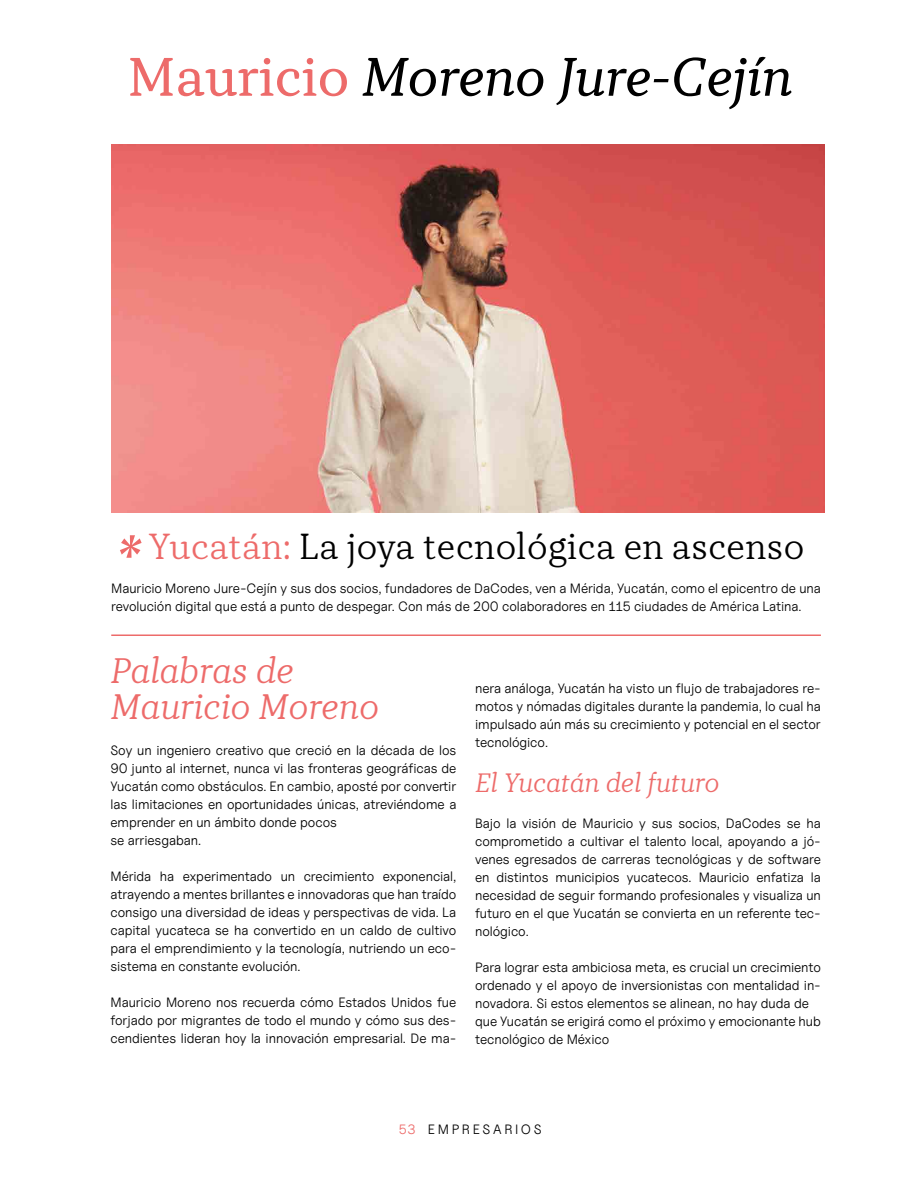
<style>
.page{position:relative;width:918px;height:1188px;background:#fff}
.page>*{position:absolute;margin:0;border:0;box-sizing:border-box;transform-origin:0 0}
.t1{font:italic 300 90px "TT Tricks";color:#ed6b6a}
.t2{font:italic 54px "TT Tricks";color:#000}
.t3{font:300 36px "TT Tricks";color:#000}
.t4{font:italic 300 36px/36px "TT Tricks";color:#ed6b6a}
.t5{font:italic 300 27px "TT Tricks";color:#ed6b6a}
.t6{font:13.5px/18px "Uncut Sans Book";letter-spacing:-.005em;color:#000;text-align:justify}
.t7{font:13.5px "Uncut Sans Book";letter-spacing:.195em;color:#000}
.s1{font-style:normal;color:#ed6b6a}
.s2{color:#ed6b6a}
</style>
<div class="page">
<img style="left:112px;top:144px;width:712px;height:369px">
<hr style="left:111px;top:634px;width:710px;height:2px;background:#ed6b6a">
<h2 class="t2" style="left:127px;top:44px;width:666px"><span class="s1">Mauricio</span> Moreno Jure-Cejín</h2>
<h3 class="t3" style="left:148px;top:525px;width:658px"><span class="s2">Yucatán:</span> La joya tecnológica en ascenso</h3>
<p class="t6" style="left:111px;top:579px;width:711px">Mauricio Moreno Jure-Cejín y sus dos socios, fundadores de DaCodes, ven a Mérida, Yucatán, como el epicentro de una revolución digital que está a punto de despegar. Con más de 200 colaboradores en 115 ciudades de América Latina.</p>
<h1 class="t1" style="left:111px;top:512px;width:32px">*</h1>
<h3 class="t4" style="left:111px;top:653px;width:270px">Palabras de<br>Mauricio Moreno</h3>
<p class="t6" style="left:111px;top:742px;width:347px;text-align:left">Soy un ingeniero creativo que creció en la década de los 90 junto al internet, nunca vi las fronteras geográficas de Yucatán como obstáculos. En cambio, aposté por convertir las limitaciones en oportunidades únicas, atreviéndome a emprender en un ámbito donde pocos<br>se arriesgaban.</p>
<p class="t6" style="left:111px;top:868px;width:347px">Mérida ha experimentado un crecimiento exponencial, atrayendo a mentes brillantes e innovadoras que han traído consigo una diversidad de ideas y perspectivas de vida. La capital yucateca se ha convertido en un caldo de cultivo para el emprendimiento y la tecnología, nutriendo un eco&shy;sistema en constante evolución.</p>
<p class="t6" style="left:111px;top:994px;width:347px">Mauricio Moreno nos recuerda cómo Estados Unidos fue forjado por migrantes de todo el mundo y cómo sus des&shy;cendientes lideran hoy la innovación empresarial. De ma-</p>
<p class="t6" style="left:475px;top:680px;width:347px">nera análoga, Yucatán ha visto un flujo de trabajadores re&shy;motos y nómadas digitales durante la pandemia, lo cual ha impulsado aún más su crecimiento y potencial en el sector tecnológico.</p>
<h3 class="t5" style="left:475px;top:766px;width:246px">El Yucatán del futuro</h3>
<p class="t6" style="left:475px;top:815px;width:347px">Bajo la visión de Mauricio y sus socios, DaCodes se ha comprometido a cultivar el talento local, apoyando a jó&shy;venes egresados de carreras tecnológicas y de software en distintos municipios yucatecos. Mauricio enfatiza la necesidad de seguir formando profesionales y visualiza un futuro en el que Yucatán se convierta en un referente tec&shy;nológico.</p>
<p class="t6" style="left:475px;top:959px;width:347px;text-align:left">Para lograr esta ambiciosa meta, es crucial un crecimiento ordenado y el apoyo de inversionistas con mentalidad in&shy;novadora. Si estos elementos se alinean, no hay duda de que Yucatán se erigirá como el próximo y emocionante hub tecnológico de México</p>
<p class="t7" style="left:399px;top:1121px;width:144px"><span class="s2">53</span> EMPRESARIOS</p>
</div>
